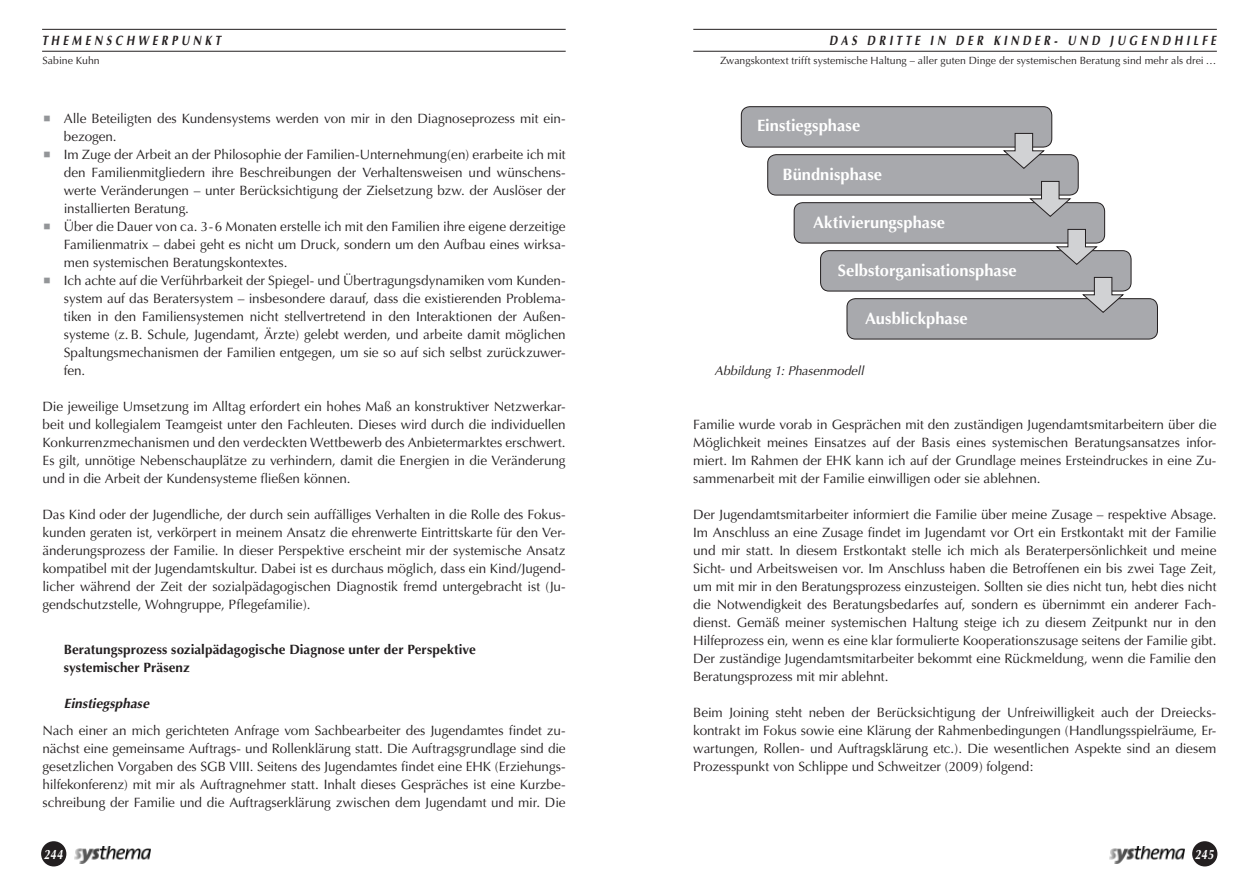
<style>
.page{position:relative;width:1259px;height:893px;background:#fff}
.page>*{position:absolute;margin:0;border:0;box-sizing:border-box;transform-origin:0 0}
.Copy{font:700 16.5px "Optima";color:#fff}
.Copy-2{font:13.5px/18px "Optima";letter-spacing:-.005em;color:#231f20;text-align:justify}
.Copy_fett_tab_Abstan{font:700 13.5px/18px "Optima";letter-spacing:.005em;color:#231f20}
.Kopfzeile_rechts{font:italic 700 13.5px "Optima";letter-spacing:.33em;color:#231f20;scale:.8 1}
.Kopfzeile_links{font:italic 700 13.5px "Optima";letter-spacing:.335em;color:#231f20;scale:.8 1}
.Copy_fett_tab_Abstan-2{font:italic 700 13.5px "Optima";letter-spacing:.01em;color:#231f20}
.t1{font:italic 700 13.5px "Optima";letter-spacing:.05em;color:#fff;scale:.8 1}
.Petit{font:italic 12.75px "Optima";letter-spacing:-.01em;color:#231f20}
.Kopf_unten_rechts{font:10.5px "Optima";letter-spacing:.005em;color:#231f20}
.Kopf_unten_links{font:10.5px "Optima";color:#231f20}
</style>
<div class="page">
<hr style="left:42px;top:29px;width:524px;height:1px;background:#231f20">
<hr style="left:42px;top:51px;width:524px;height:1px;background:#231f20">
<hr style="left:693px;top:29px;width:523px;height:1px;background:#231f20">
<hr style="left:693px;top:51px;width:523px;height:1px;background:#231f20">
<img style="left:74px;top:846px;width:76px;height:18px">
<div style="left:41px;top:841px;width:25px;height:25px;background:#231f20;border-radius:50%"></div>
<img style="left:1109px;top:846px;width:76px;height:18px">
<div style="left:1192px;top:841px;width:25px;height:25px;background:#231f20;border-radius:50%"></div>
<div style="left:741px;top:107px;width:310px;height:40px;background:#a8a9ad;border-radius:9px"></div>
<div style="left:741px;top:106px;width:311px;height:41px;border:1px solid #231f20;border-radius:9px"></div>
<div style="left:767px;top:155px;width:311px;height:40px;background:#a8a9ad;border-radius:9px"></div>
<div style="left:767px;top:154px;width:311px;height:41px;border:1px solid #231f20;border-radius:9px"></div>
<div style="left:794px;top:203px;width:310px;height:40px;background:#a8a9ad;border-radius:9px"></div>
<div style="left:794px;top:202px;width:311px;height:41px;border:1px solid #231f20;border-radius:9px"></div>
<div style="left:820px;top:251px;width:311px;height:40px;background:#a8a9ad;border-radius:9px"></div>
<div style="left:820px;top:250px;width:311px;height:41px;border:1px solid #231f20;border-radius:9px"></div>
<div style="left:847px;top:299px;width:310px;height:40px;background:#a8a9ad;border-radius:9px"></div>
<div style="left:846px;top:298px;width:311px;height:41px;border:1px solid #231f20;border-radius:9px"></div>
<svg style="left:1002px;top:133px;width:43px;height:36px"></svg>
<svg style="left:1028px;top:181px;width:44px;height:36px"></svg>
<svg style="left:1055px;top:229px;width:43px;height:36px"></svg>
<svg style="left:1081px;top:277px;width:44px;height:36px"></svg>
<p class="Kopfzeile_links" style="left:42px;top:32px;width:225px">THEMENSCHWERPUNKT</p>
<p class="Kopfzeile_rechts" style="left:829px;top:32px;width:485px">DAS DRITTE IN DER KINDER- UND JUGENDHILFE</p>
<p class="Kopf_unten_links" style="left:43px;top:54px;width:59px">Sabine Kuhn</p>
<p class="Kopf_unten_rechts" style="left:720px;top:54px;width:498px">Zwangskontext trifft systemische Haltung – aller guten Dinge der systemischen Beratung sind mehr als drei …</p>
<p class="Copy-2" style="left:64px;top:110px;width:502px">Alle Beteiligten des Kundensystems werden von mir in den Diagnoseprozess mit ein&shy;bezogen.</p>
<p class="Copy-2" style="left:64px;top:146px;width:503px">Im Zuge der Arbeit an der Philosophie der Familien-Unternehmung(en) erarbeite ich mit den Familienmitgliedern ihre Beschreibungen der Verhaltensweisen und wünschens&shy;werte Veränderungen – unter Berücksichtigung der Zielsetzung bzw. der Auslöser der installierten Beratung.</p>
<p class="Copy-2" style="left:64px;top:218px;width:503px">Über die Dauer von ca. 3-6 Monaten erstelle ich mit den Familien ihre eigene derzeitige Familienmatrix – dabei geht es nicht um Druck, sondern um den Aufbau eines wirksa&shy;men systemischen Beratungskontextes.</p>
<p class="Copy-2" style="left:64px;top:272px;width:503px">Ich achte auf die Verführbarkeit der Spiegel- und Übertragungsdynamiken vom Kunden&shy;system auf das Beratersystem – insbesondere darauf, dass die existierenden Problema&shy;tiken in den Familiensystemen nicht stellvertretend in den Interaktionen der Außen&shy;systeme (z. B. Schule, Jugendamt, Ärzte) gelebt werden, und arbeite damit möglichen Spaltungsmechanismen der Familien entgegen, um sie so auf sich selbst zurückzuwer&shy;fen.</p>
<p class="Copy-2" style="left:43px;top:398px;width:525px">Die jeweilige Umsetzung im Alltag erfordert ein hohes Maß an konstruktiver Netzwerkar&shy;beit und kollegialem Teamgeist unter den Fachleuten. Dieses wird durch die individuellen Konkurrenzmechanismen und den verdeckten Wettbewerb des Anbietermarktes erschwert.<br>Es gilt, unnötige Nebenschauplätze zu verhindern, damit die Energien in die Veränderung und in die Arbeit der Kundensysteme fließen können.</p>
<p class="Copy-2" style="left:43px;top:506px;width:524px">Das Kind oder der Jugendliche, der durch sein auffälliges Verhalten in die Rolle des Fokus&shy;kunden geraten ist, verkörpert in meinem Ansatz die ehrenwerte Eintrittskarte für den Ver&shy;änderungsprozess der Familie. In dieser Perspektive erscheint mir der systemische Ansatz kompatibel mit der Jugendamtskultur. Dabei ist es durchaus möglich, dass ein Kind/Jugend&shy;licher während der Zeit der sozialpädagogischen Diagnostik fremd untergebracht ist (Ju&shy;gendschutzstelle, Wohngruppe, Pflegefamilie).</p>
<p class="Copy_fett_tab_Abstan" style="left:64px;top:641px;width:414px">Beratungsprozess sozialpädagogische Diagnose unter der Perspektive systemischer Präsenz</p>
<p class="Copy_fett_tab_Abstan-2" style="left:64px;top:695px;width:87px">Einstiegsphase</p>
<p class="Copy-2" style="left:43px;top:721px;width:524px">Nach einer an mich gerichteten Anfrage vom Sachbearbeiter des Jugendamtes findet zu&shy;nächst eine gemeinsame Auftrags- und Rollenklärung statt. Die Auftragsgrundlage sind die gesetzlichen Vorgaben des SGB VIII. Seitens des Jugendamtes findet eine EHK (Erziehungs&shy;hilfekonferenz) mit mir als Auftragnehmer statt. Inhalt dieses Gespräches ist eine Kurzbe&shy;schreibung der Familie und die Auftragserklärung zwischen dem Jugendamt und mir. Die</p>
<p class="Copy" style="left:757px;top:116px;width:105px">Einstiegsphase</p>
<p class="Copy" style="left:782px;top:165px;width:101px">Bündnisphase</p>
<p class="Copy" style="left:813px;top:212px;width:133px">Aktivierungsphase</p>
<p class="Copy" style="left:838px;top:260px;width:180px">Selbstorganisationsphase</p>
<p class="Copy" style="left:865px;top:309px;width:104px">Ausblickphase</p>
<p class="Petit" style="left:714px;top:364px;width:151px">Abbildung 1: Phasenmodell</p>
<p class="Copy-2" style="left:693px;top:416px;width:525px">Familie wurde vorab in Gesprächen mit den zuständigen Jugendamtsmitarbeitern über die Möglichkeit meines Einsatzes auf der Basis eines systemischen Beratungsansatzes infor&shy;miert. Im Rahmen der EHK kann ich auf der Grundlage meines Ersteindruckes in eine Zu&shy;sammenarbeit mit der Familie einwilligen oder sie ablehnen.</p>
<p class="Copy-2" style="left:693px;top:506px;width:525px">Der Jugendamtsmitarbeiter informiert die Familie über meine Zusage – respektive Absage.<br>Im Anschluss an eine Zusage findet im Jugendamt vor Ort ein Erstkontakt mit der Familie und mir statt. In diesem Erstkontakt stelle ich mich als Beraterpersönlichkeit und meine Sicht- und Arbeitsweisen vor. Im Anschluss haben die Betroffenen ein bis zwei Tage Zeit, um mit mir in den Beratungsprozess einzusteigen. Sollten sie dies nicht tun, hebt dies nicht die Notwendigkeit des Beratungsbedarfes auf, sondern es übernimmt ein anderer Fach&shy;dienst. Gemäß meiner systemischen Haltung steige ich zu diesem Zeitpunkt nur in den Hilfeprozess ein, wenn es eine klar formulierte Kooperationszusage seitens der Familie gibt.<br>Der zuständige Jugendamtsmitarbeiter bekommt eine Rückmeldung, wenn die Familie den Beratungsprozess mit mir ablehnt.</p>
<p class="Copy-2" style="left:693px;top:704px;width:525px">Beim Joining steht neben der Berücksichtigung der Unfreiwilligkeit auch der Dreiecks&shy;kontrakt im Fokus sowie eine Klärung der Rahmenbedingungen (Handlungsspielräume, Er&shy;wartungen, Rollen- und Auftragsklärung etc.). Die wesentlichen Aspekte sind an diesem Prozesspunkt von Schlippe und Schweitzer (2009) folgend:</p>
<p class="t1" style="left:44px;top:846px;width:25px">244</p>
<p class="t1" style="left:1194px;top:846px;width:25px">245</p>
</div>
